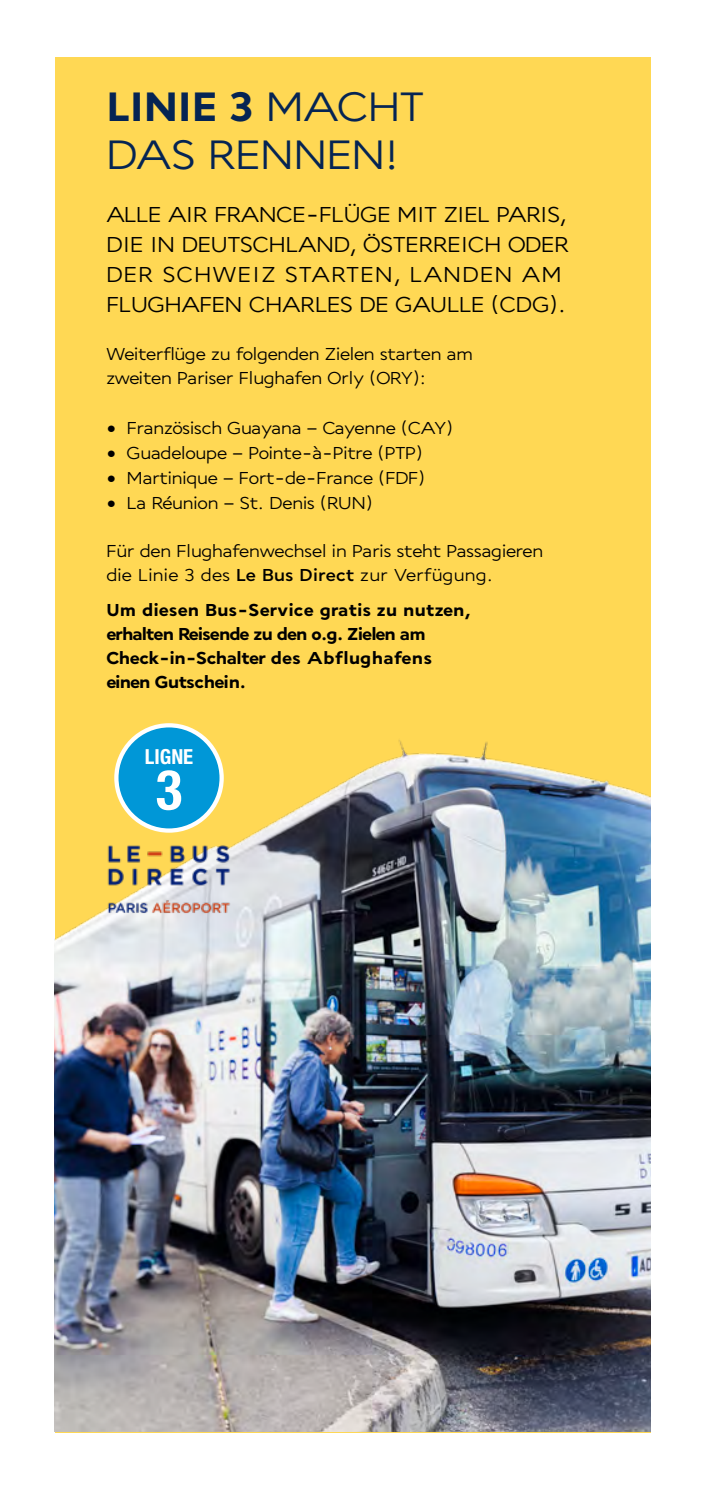
<style>
.page{position:relative;width:709px;height:1489px;background:#fff}
.page>*{position:absolute;margin:0;border:0;box-sizing:border-box;transform-origin:0 0}
.t1{font:700 condensed 55.5px "Helvetica Neue LT Std";color:#fff}
.t2{font:47.5px/47.5px "Excellence In Motion V";color:#052453}
.t3{font:25px/30px "Excellence In Motion V";color:#000}
.t4{font:700 condensed 20.75px "Helvetica Neue LT Std";color:#fff}
.t5{font:20px/24px "Excellence In Motion V";color:#000}
.t6{font:700 20px/24px "Excellence In Motion V";letter-spacing:-.01em;color:#000}
.s1{font-weight:700}
.s2{font-weight:500}
</style>
<div class="page">
<div style="left:55px;top:57px;width:595px;height:1374px;background:#ffd854"></div>
<img style="left:55px;top:723px;width:595px;height:708px">
<img style="left:108px;top:830px;width:136px;height:95px">
<div style="left:116px;top:725px;width:106px;height:105px;background:#0097d7;border-radius:50%"></div>
<div style="left:114px;top:723px;width:110px;height:109px;border:4px solid #fff;border-radius:50%"></div>
<h2 class="t2" style="left:106px;top:81px;width:319px"><span class="s1">LINIE 3</span> MACHT<br>DAS RENNEN!</h2>
<p class="t3" style="left:106px;top:199px;width:464px">ALLE AIR FRANCE-FLÜGE MIT ZIEL PARIS, DIE IN DEUTSCHLAND, ÖSTERREICH ODER DER SCHWEIZ STARTEN, LANDEN AM FLUGHAFEN CHARLES DE GAULLE (CDG).</p>
<p class="t5" style="left:106px;top:341px;width:368px">Weiterflüge zu folgenden Zielen starten am zweiten Pariser Flughafen Orly (ORY):</p>
<p class="t5" style="left:106px;top:414px;width:348px">• Französisch Guayana – Cayenne (CAY)</p>
<p class="t5" style="left:106px;top:439px;width:318px">• Guadeloupe – Pointe-à-Pitre (PTP)</p>
<p class="t5" style="left:106px;top:464px;width:320px">• Martinique – Fort-de-France (FDF)</p>
<p class="t5" style="left:106px;top:489px;width:268px">• La Réunion – St. Denis (RUN)</p>
<p class="t5" style="left:106px;top:537px;width:438px">Für den Flughafenwechsel in Paris steht Passagieren die Linie 3 des <span class="s2">Le Bus Direct</span> zur Verfügung.</p>
<p class="t6" style="left:106px;top:596px;width:365px">Um diesen Bus-Service gratis zu nutzen, erhalten Reisende zu den o.g. Zielen am Check-in-Schalter des Abflughafens einen Gutschein.</p>
<p class="t4" style="left:145px;top:744px;width:50px">LIGNE</p>
<h1 class="t1" style="left:156px;top:756px;width:28px">3</h1>
</div>
